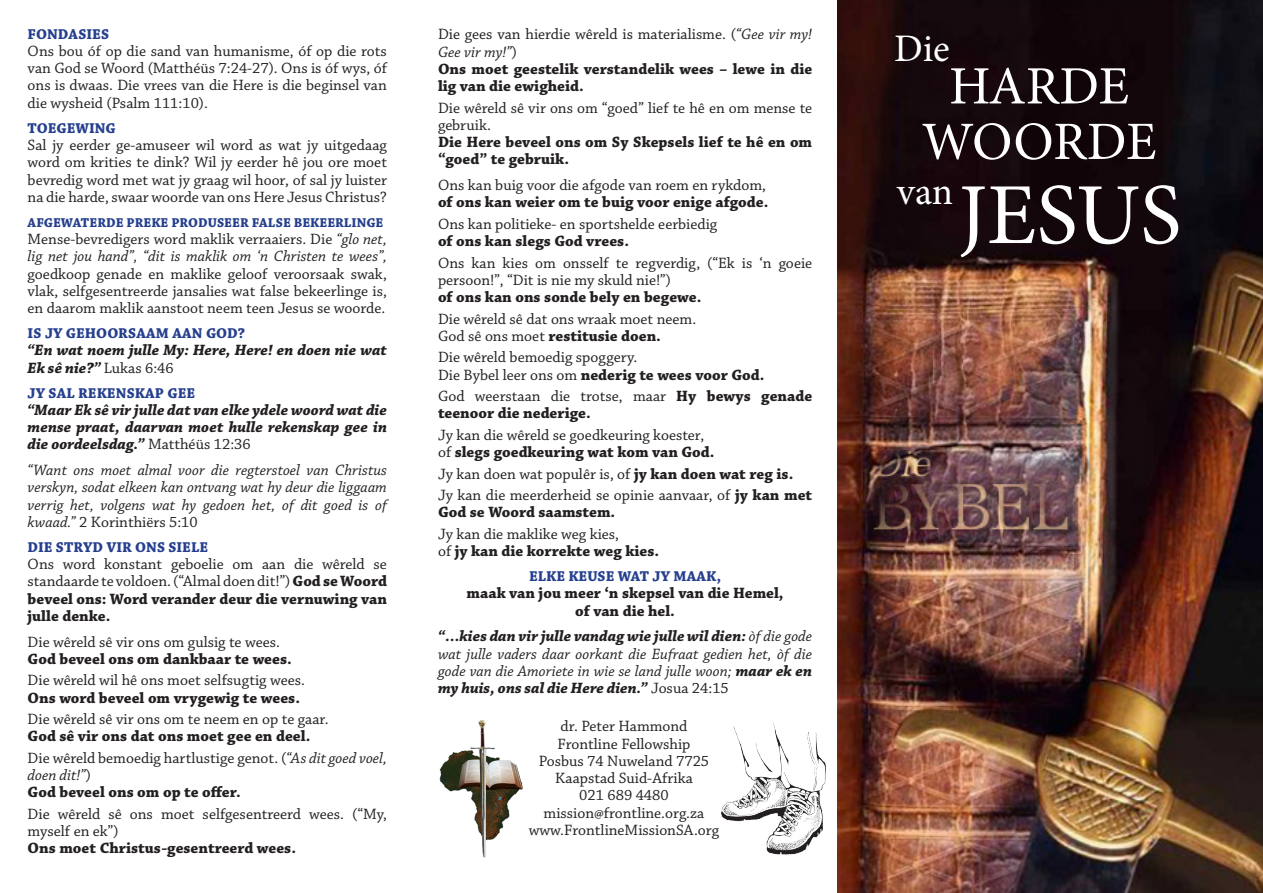
<style>
.page{position:relative;width:1263px;height:893px;background:#fff}
.page>*{position:absolute;margin:0;border:0;box-sizing:border-box;transform-origin:0 0}
.t1{font:87px "Minion Pro";color:#fff}
.t2{font:54px "Minion Pro";letter-spacing:-.01em;color:#fff}
.t3{font:39px "Minion Pro";color:#fff}
.t4{font:15.75px/17.2px "Chaparral Pro";color:#231f20}
.t5{font:700 15.75px/17.2px "Chaparral Pro";color:#231f20}
.t6{font:italic 15.75px/17.2px "Chaparral Pro";color:#231f20;text-align:justify}
.t7{font:italic 700 15.75px/17.2px "Chaparral Pro";color:#231f20}
.Sub_Heading{font:700 15px "Chaparral Pro";color:#253f8e}
.Sub_Heading-2{font:700 13.5px "Chaparral Pro";color:#253f8e}
.s1{font-style:italic}
.s2{font-weight:400;font-style:normal}
.s3{font-style:normal}
.s4{font-weight:700}
.s5{font-weight:400}
</style>
<div class="page">
<img style="left:838px;top:0;width:425px;height:893px">
<img style="left:439px;top:720px;width:84px;height:137px">
<img style="left:721px;top:723px;width:105px;height:132px">
<p class="Sub_Heading" style="left:28px;top:25px;width:83px">FONDASIES</p>
<p class="t4" style="left:28px;top:43px;width:361px;text-align:justify">Ons bou óf op die sand van humanisme, óf op die rots van God se Woord (Matthéüs 7:24-27). Ons is óf wys, óf ons is dwaas. Die vrees van die Here is die beginsel van die wysheid (Psalm 111:10).</p>
<p class="Sub_Heading" style="left:28px;top:119px;width:90px">TOEGEWING</p>
<p class="t4" style="left:28px;top:137px;width:361px;text-align:justify">Sal jy eerder ge-amuseer wil word as wat jy uitgedaag word om krities te dink? Wil jy eerder hê jou ore moet bevredig word met wat jy graag wil hoor, of sal jy luister na die harde, swaar woorde van ons Here Jesus Christus?</p>
<p class="Sub_Heading-2" style="left:28px;top:215px;width:357px">AFGEWATERDE PREKE PRODUSEER FALSE BEKEERLINGE</p>
<p class="t4" style="left:28px;top:231px;width:361px;text-align:justify">Mense-bevredigers word maklik verraaiers. Die <span class="s1">“glo net, lig net jou hand”, “dit is maklik om ‘n Christen te wees”, </span>goedkoop genade en maklike geloof veroorsaak swak, vlak, selfgesentreerde jansalies wat false bekeerlinge is, en daarom maklik aanstoot neem teen Jesus se woorde.</p>
<p class="Sub_Heading" style="left:28px;top:324px;width:219px">IS JY GEHOORSAAM AAN GOD?</p>
<p class="t7" style="left:28px;top:342px;width:361px">“En wat noem julle My: Here, Here! en doen nie wat<br>Ek sê nie?” <span class="s2">Lukas 6:46</span></p>
<p class="Sub_Heading" style="left:28px;top:384px;width:169px">JY SAL REKENSKAP GEE</p>
<p class="t7" style="left:28px;top:402px;width:361px;text-align:justify">“Maar Ek sê vir julle dat van elke ydele woord wat die mense praat, daarvan moet hulle rekenskap gee in die oordeelsdag.” <span class="s2">Matthéüs 12:36</span></p>
<p class="t6" style="left:28px;top:462px;width:361px">“Want ons moet almal voor die regterstoel van Christus verskyn, sodat elkeen kan ontvang wat hy deur die liggaam verrig het, volgens wat hy gedoen het, of dit goed is of kwaad.” <span class="s3">2 Korinthiërs 5:10</span></p>
<p class="Sub_Heading" style="left:28px;top:538px;width:182px">DIE STRYD VIR ONS SIELE</p>
<p class="t4" style="left:28px;top:556px;width:361px;text-align:justify">Ons word konstant geboelie om aan die wêreld se standaarde te voldoen. (“Almal doen dit!”) <span class="s4">God se Woord beveel ons: Word verander deur die vernuwing van julle denke.</span></p>
<p class="t4" style="left:28px;top:634px;width:254px">Die wêreld sê vir ons om gulsig te wees.</p>
<p class="t5" style="left:28px;top:651px;width:266px">God beveel ons om dankbaar te wees.</p>
<p class="t4" style="left:28px;top:672px;width:279px">Die wêreld wil hê ons moet selfsugtig wees.</p>
<p class="t5" style="left:28px;top:689px;width:274px">Ons word beveel om vrygewig te wees.</p>
<p class="t4" style="left:28px;top:711px;width:303px">Die wêreld sê vir ons om te neem en op te gaar.</p>
<p class="t5" style="left:28px;top:728px;width:284px">God sê vir ons dat ons moet gee en deel.</p>
<p class="t4" style="left:28px;top:750px;width:361px">Die wêreld bemoedig hartlustige genot. (<span class="s1">“As dit goed voel, doen dit!”</span>)</p>
<p class="t5" style="left:28px;top:784px;width:215px">God beveel ons om op te offer.</p>
<p class="t4" style="left:28px;top:806px;width:361px">Die wêreld sê ons moet selfgesentreerd wees. (“My, myself en ek”)</p>
<p class="t5" style="left:28px;top:840px;width:270px">Ons moet Christus-gesentreerd wees.</p>
<p class="t4" style="left:438px;top:26px;width:376px">Die gees van hierdie wêreld is materialisme. (<span class="s1">“Gee vir my!<br>Gee vir my!”</span>)</p>
<p class="t5" style="left:438px;top:61px;width:376px">Ons moet geestelik verstandelik wees – lewe in die lig van die ewigheid.</p>
<p class="t4" style="left:438px;top:100px;width:376px">Die wêreld sê vir ons om “goed” lief te hê en om mense te gebruik.</p>
<p class="t5" style="left:438px;top:134px;width:376px">Die Here beveel ons om Sy Skepsels lief te hê en om “goed” te gebruik.</p>
<p class="t4" style="left:438px;top:177px;width:329px">Ons kan buig voor die afgode van roem en rykdom,</p>
<p class="t5" style="left:438px;top:194px;width:332px">of ons kan weier om te buig voor enige afgode.</p>
<p class="t4" style="left:438px;top:216px;width:281px">Ons kan politieke- en sportshelde eerbiedig</p>
<p class="t5" style="left:438px;top:233px;width:193px">of ons kan slegs God vrees.</p>
<p class="t4" style="left:438px;top:255px;width:376px">Ons kan kies om onsself te regverdig, (“Ek is ‘n goeie persoon!”, “Dit is nie my skuld nie!”)</p>
<p class="t5" style="left:438px;top:289px;width:265px">of ons kan ons sonde bely en begewe.</p>
<p class="t4" style="left:438px;top:311px;width:260px">Die wêreld sê dat ons wraak moet neem.</p>
<p class="t5" style="left:438px;top:328px;width:224px"><span class="s5">God sê ons moet</span> restitusie doen.</p>
<p class="t4" style="left:438px;top:349px;width:201px">Die wêreld bemoedig spoggery.</p>
<p class="t5" style="left:438px;top:366px;width:328px"><span class="s5">Die Bybel leer ons om</span> nederig te wees voor God.</p>
<p class="t5" style="left:438px;top:388px;width:376px"><span class="s5">God weerstaan die trotse, maar</span> Hy bewys genade teenoor die nederige.</p>
<p class="t4" style="left:438px;top:427px;width:268px">Jy kan die wêreld se goedkeuring koester,</p>
<p class="t5" style="left:438px;top:444px;width:278px"><span class="s5">of</span> slegs goedkeuring wat kom van God.</p>
<p class="t4" style="left:438px;top:466px;width:357px">Jy kan doen wat populêr is, of <span class="s4">jy kan doen wat reg is.</span></p>
<p class="t4" style="left:438px;top:487px;width:376px">Jy kan die meerderheid se opinie aanvaar, of <span class="s4">jy kan met<br>God se Woord saamstem.</span></p>
<p class="t4" style="left:438px;top:526px;width:183px">Jy kan die maklike weg kies,</p>
<p class="t5" style="left:438px;top:543px;width:223px"><span class="s5">of</span> jy kan die korrekte weg kies.</p>
<p class="Sub_Heading" style="left:529px;top:567px;width:194px">ELKE KEUSE WAT JY MAAK,</p>
<p class="t5" style="left:467px;top:585px;width:318px">maak van jou meer ‘n skepsel van die Hemel,</p>
<p class="t5" style="left:575px;top:602px;width:101px">of van die hel.</p>
<p class="t6" style="left:438px;top:628px;width:376px"><span class="s4">“…kies dan vir julle vandag wie julle wil dien:</span> òf die gode wat julle vaders daar oorkant die Eufraat gedien het, òf die gode van die Amoriete in wie se land julle woon; <span class="s4">maar ek en my huis, ons sal die Here dien.”</span> <span class="s3">Josua 24:15</span></p>
<p class="t4" style="left:560px;top:718px;width:128px">dr. Peter Hammond</p>
<p class="t4" style="left:557px;top:736px;width:135px">Frontline Fellowship</p>
<p class="t4" style="left:539px;top:753px;width:172px">Posbus 74 Nuweland 7725</p>
<p class="t4" style="left:555px;top:770px;width:139px">Kaapstad Suid-Afrika</p>
<p class="t4" style="left:579px;top:787px;width:91px">021 689 4480</p>
<p class="t4" style="left:544px;top:805px;width:162px">mission@frontline.org.za</p>
<p class="t4" style="left:529px;top:822px;width:192px">www.FrontlineMissionSA.org</p>
<p class="t3" style="left:894px;top:22px;width:57px">Die</p>
<p class="t2" style="left:949px;top:50px;width:182px">HARDE</p>
<p class="t2" style="left:921px;top:106px;width:237px">WOORDE</p>
<p class="t3" style="left:897px;top:165px;width:58px">van</p>
<p class="t1" style="left:958px;top:157px;width:224px">JESUS</p>
</div>
